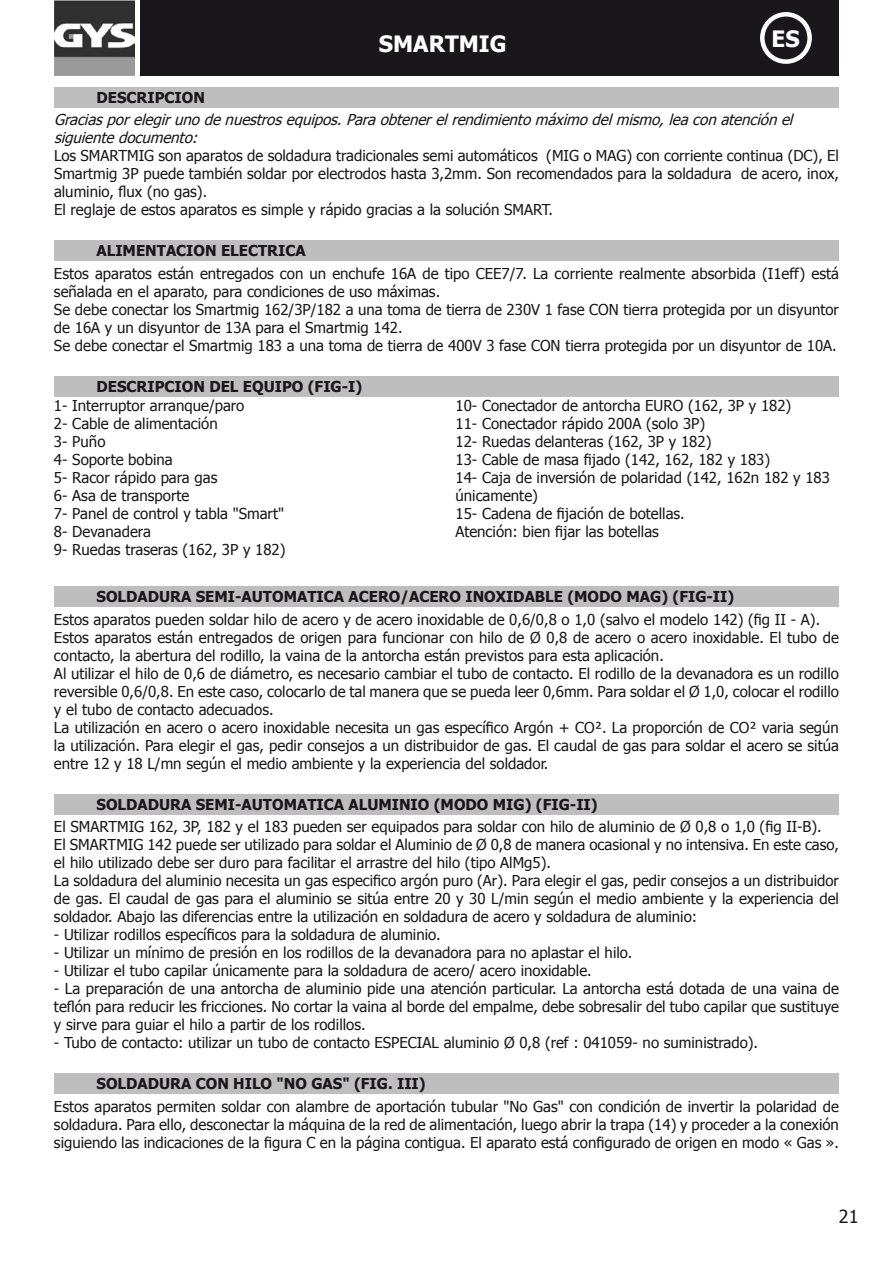
<style>
.page{position:relative;width:893px;height:1263px;background:#fff}
.page>*{position:absolute;margin:0;border:0;box-sizing:border-box;transform-origin:0 0}
.t1{font:700 22.5px "Tahoma";color:#fff}
.t2{font:18px "Tahoma";color:#1a171c}
.t3{font:15px/18px "Tahoma";color:#1a171c}
.t4{font:700 15px "Tahoma";color:#1a171c}
.t5{font:italic 15px/18px "Tahoma";color:#1a171c}
</style>
<div class="page">
<div style="left:141px;top:0;width:698px;height:76px;background:#1a171c"></div>
<img style="left:54px;top:0;width:81px;height:76px">
<div style="left:760px;top:12px;width:52px;height:52px;border:4px solid #fff;border-radius:50%"></div>
<div style="left:54px;top:87px;width:785px;height:20px;background:#bebebf"></div>
<div style="left:54px;top:241px;width:785px;height:20px;background:#bebebf"></div>
<div style="left:54px;top:376px;width:785px;height:20px;background:#bebebf"></div>
<div style="left:54px;top:586px;width:785px;height:21px;background:#bebebf"></div>
<div style="left:54px;top:794px;width:785px;height:20px;background:#bebebf"></div>
<div style="left:54px;top:1073px;width:785px;height:20px;background:#bebebf"></div>
<h1 class="t1" style="left:379px;top:28px;width:129px">SMARTMIG</h1>
<h1 class="t1" style="left:771px;top:23px;width:30px">ES</h1>
<p class="t4" style="left:97px;top:87px;width:110px">DESCRIPCION</p>
<p class="t5" style="left:54px;top:110px;width:745px">Graciasporelegirunodenuestrosequipos.Paraobtenerelrendimientomáximodelmismo,leaconatenciónel siguientedocumento:</p>
<p class="t3" style="left:54px;top:146px;width:786px">Los SMARTMIG son aparatos de soldadura tradicionales semi automáticos (MIG o MAG) con corriente continua (DC), El Smartmig 3P puede también soldar por electrodos hasta 3,2mm. Son recomendados para la soldadura de acero, inox, aluminio, flux (no gas).<br>El reglaje de estos aparatos es simple y rápido gracias a la solución SMART.</p>
<p class="t4" style="left:97px;top:240px;width:211px">ALIMENTACION ELECTRICA</p>
<p class="t3" style="left:54px;top:264px;width:786px">Estos aparatos están entregados con un enchufe 16A de tipo CEE7/7. La corriente realmente absorbida (I1eff) está señalada en el aparato, para condiciones de uso máximas.<br>Se debe conectar los Smartmig 162/3P/182 a una toma de tierra de 230V 1 fase CON tierra protegida por un disyuntor de 16A y un disyuntor de 13A para el Smartmig 142.<br>Se debe conectar el Smartmig 183 a una toma de tierra de 400V 3 fase CON tierra protegida por un disyuntor de 10A.</p>
<p class="t4" style="left:97px;top:376px;width:267px">DESCRIPCION DEL EQUIPO (FIG-I)</p>
<p class="t3" style="left:54px;top:396px;width:233px">1- Interruptor arranque/paro<br>2- Cable de alimentación<br>3- Puño<br>4- Soporte bobina<br>5- Racor rápido para gas<br>6- Asa de transporte<br>7- Panel de control y tabla "Smart"<br>8- Devanadera<br>9- Ruedas traseras (162, 3P y 182)</p>
<p class="t3" style="left:455px;top:396px;width:376px">10- Conectador de antorcha EURO (162, 3P y 182)<br>11- Conectador rápido 200A (solo 3P)<br>12- Ruedas delanteras (162, 3P y 182)<br>13- Cable de masa fijado (142, 162, 182 y 183)<br>14- Caja de inversión de polaridad (142, 162n 182 y 183 únicamente)<br>15- Cadena de fijación de botellas.<br>Atención: bien fijar las botellas</p>
<p class="t4" style="left:97px;top:586px;width:639px">SOLDADURA SEMI-AUTOMATICA ACERO/ACERO INOXIDABLE (MODO MAG) (FIG-II)</p>
<p class="t3" style="left:54px;top:610px;width:786px">Estos aparatos pueden soldar hilo de acero y de acero inoxidable de 0,6/0,8 o 1,0 (salvo el modelo 142) (fig II - A).<br>Estos aparatos están entregados de origen para funcionar con hilo de Ø 0,8 de acero o acero inoxidable. El tubo de contacto, la abertura del rodillo, la vaina de la antorcha están previstos para esta aplicación.<br>Al utilizar el hilo de 0,6 de diámetro, es necesario cambiar el tubo de contacto. El rodillo de la devanadora es un rodillo reversible 0,6/0,8. En este caso, colocarlo de tal manera que se pueda leer 0,6mm. Para soldar el Ø 1,0, colocar el rodillo y el tubo de contacto adecuados.<br>La utilización en acero o acero inoxidable necesita un gas específico Argón + CO². La proporción de CO² varia según la utilización. Para elegir el gas, pedir consejos a un distribuidor de gas. El caudal de gas para soldar el acero se sitúa entre 12 y 18 L/mn según el medio ambiente y la experiencia del soldador.</p>
<p class="t4" style="left:97px;top:794px;width:503px">SOLDADURA SEMI-AUTOMATICA ALUMINIO (MODO MIG) (FIG-II)</p>
<p class="t3" style="left:54px;top:817px;width:786px">El SMARTMIG 162, 3P, 182 y el 183 pueden ser equipados para soldar con hilo de aluminio de Ø 0,8 o 1,0 (fig II-B).<br>El SMARTMIG 142 puede ser utilizado para soldar el Aluminio de Ø 0,8 de manera ocasional y no intensiva. En este caso, el hilo utilizado debe ser duro para facilitar el arrastre del hilo (tipo AlMg5).<br>La soldadura del aluminio necesita un gas especifico argón puro (Ar). Para elegir el gas, pedir consejos a un distribuidor de gas. El caudal de gas para el aluminio se sitúa entre 20 y 30 L/min según el medio ambiente y la experiencia del soldador. Abajo las diferencias entre la utilización en soldadura de acero y soldadura de aluminio:</p>
<p class="t3" style="left:54px;top:925px;width:388px">- Utilizar rodillos específicos para la soldadura de aluminio.</p>
<p class="t3" style="left:54px;top:943px;width:580px">- Utilizar un mínimo de presión en los rodillos de la devanadora para no aplastar el hilo.</p>
<p class="t3" style="left:54px;top:961px;width:539px">- Utilizar el tubo capilar únicamente para la soldadura de acero/ acero inoxidable.</p>
<p class="t3" style="left:54px;top:979px;width:786px;text-align:justify">- La preparación de una antorcha de aluminio pide una atención particular. La antorcha está dotada de una vaina de teflón para reducir les fricciones. No cortar la vaina al borde del empalme, debe sobresalir del tubo capilar que sustituye y sirve para guiar el hilo a partir de los rodillos.</p>
<p class="t3" style="left:54px;top:1033px;width:706px">- Tubo de contacto: utilizar un tubo de contacto ESPECIAL aluminio Ø 0,8 (ref : 041059- no suministrado).</p>
<p class="t4" style="left:97px;top:1073px;width:331px">SOLDADURA CON HILO "NO GAS" (FIG. III)</p>
<p class="t3" style="left:54px;top:1096px;width:786px;text-align:justify">Estos aparatos permiten soldar con alambre de aportación tubular "No Gas" con condición de invertir la polaridad de soldadura. Para ello, desconectar la máquina de la red de alimentación, luego abrir la trapa (14) y proceder a la conexión siguiendo las indicaciones de la figura C en la página contigua. El aparato está configurado de origen en modo « Gas ».</p>
<p class="t2" style="left:839px;top:1204px;width:21px">21</p>
</div>
